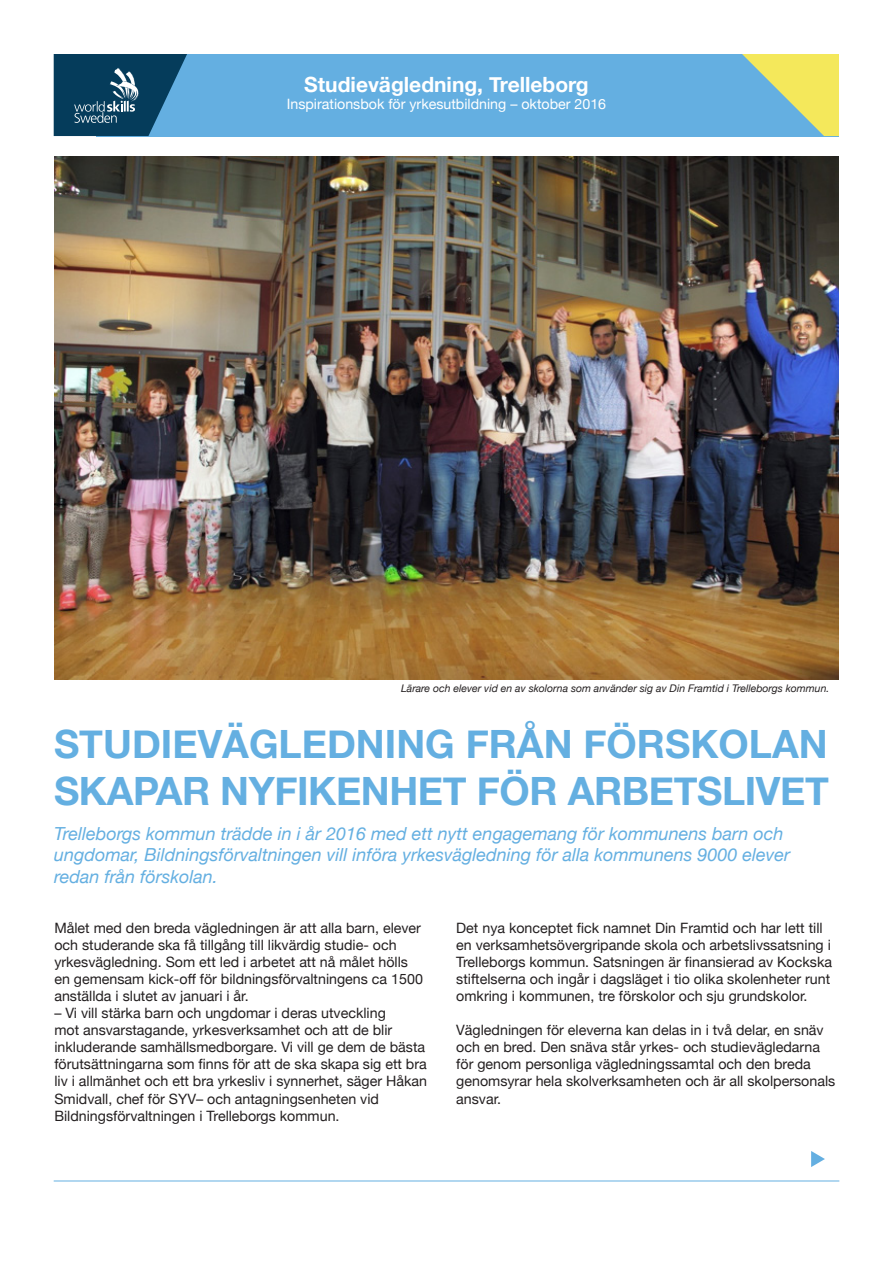
<style>
.page{position:relative;width:893px;height:1263px;background:#fff}
.page>*{position:absolute;margin:0;border:0;box-sizing:border-box;transform-origin:0 0}
.t1{font:700 39px/46.8px "Helvetica Neue";letter-spacing:-.005em;color:#64afe1}
.t2{font:700 21px "Helvetica Neue";color:#fff}
.t3{font:italic 18px/21.6px "Helvetica Neue";color:#64afe1}
.t4{font:14.25px/17.1px "Helvetica Neue";color:#231f20}
.t5{font:14.25px "Helvetica Neue";color:#fff}
.t6{font:italic 10.5px "Helvetica Neue";color:#231f20}
</style>
<div class="page">
<div style="left:96px;top:54px;width:743px;height:82px;background:#64afe1"></div>
<img style="left:54px;top:156px;width:785px;height:523px">
<svg style="left:742px;top:54px;width:97px;height:82px"></svg>
<svg style="left:54px;top:54px;width:133px;height:82px;background:#215878"></svg>
<hr style="left:54px;top:1180px;width:785px;height:1px;background:#64afe1">
<svg style="left:811px;top:1151px;width:14px;height:16px"></svg>
<h2 class="t2" style="left:304px;top:68px;width:286px">Studievägledning, Trelleborg</h2>
<p class="t5" style="left:287px;top:93px;width:321px">Inspirationsbok för yrkesutbildning – oktober 2016</p>
<p class="t6" style="left:401px;top:680px;width:430px">Lärare och elever vid en av skolorna som använder sig av Din Framtid i Trelleborgs kommun.</p>
<h1 class="t1" style="left:54px;top:722px;width:776px">STUDIEVÄGLEDNING FRÅN FÖRSKOLAN<br>SKAPAR NYFIKENHET FÖR ARBETSLIVET</h1>
<p class="t3" style="left:54px;top:823px;width:738px">Trelleborgs kommun trädde in i år 2016 med ett nytt engagemang för kommunens barn och ungdomar, Bildningsförvaltningen vill införa yrkesvägledning för alla kommunens 9000 elever redan från förskolan.</p>
<p class="t4" style="left:54px;top:920px;width:370px">Målet med den breda vägledningen är att alla barn, elever och studerande ska få tillgång till likvärdig studie- och yrkesvägledning. Som ett led i arbetet att nå målet hölls en gemensam kick-off för bildningsförvaltningens ca 1500 anställda i slutet av januari i år.</p>
<p class="t4" style="left:54px;top:1005px;width:374px">– Vi vill stärka barn och ungdomar i deras utveckling<br>mot ansvarstagande, yrkesverksamhet och att de blir inkluderande samhällsmedborgare. Vi vill ge dem de bästa förutsättningarna som finns för att de ska skapa sig ett bra liv i allmänhet och ett bra yrkesliv i synnerhet, säger Håkan Smidvall, chef för SYV– och antagningsenheten vid Bildningsförvaltningen i Trelleborgs kommun.</p>
<p class="t4" style="left:456px;top:920px;width:377px">Det nya konceptet fick namnet Din Framtid och har lett till en verksamhetsövergripande skola och arbetslivssatsning i Trelleborgs kommun. Satsningen är finansierad av Kockska stiftelserna och ingår i dagsläget i tio olika skolenheter runt omkring i kommunen, tre förskolor och sju grundskolor.</p>
<p class="t4" style="left:456px;top:1022px;width:381px">Vägledningen för eleverna kan delas in i två delar, en snäv och en bred. Den snäva står yrkes- och studievägledarna för genom personliga vägledningssamtal och den breda genomsyrar hela skolverksamheten och är all skolpersonals ansvar.</p>
</div>
